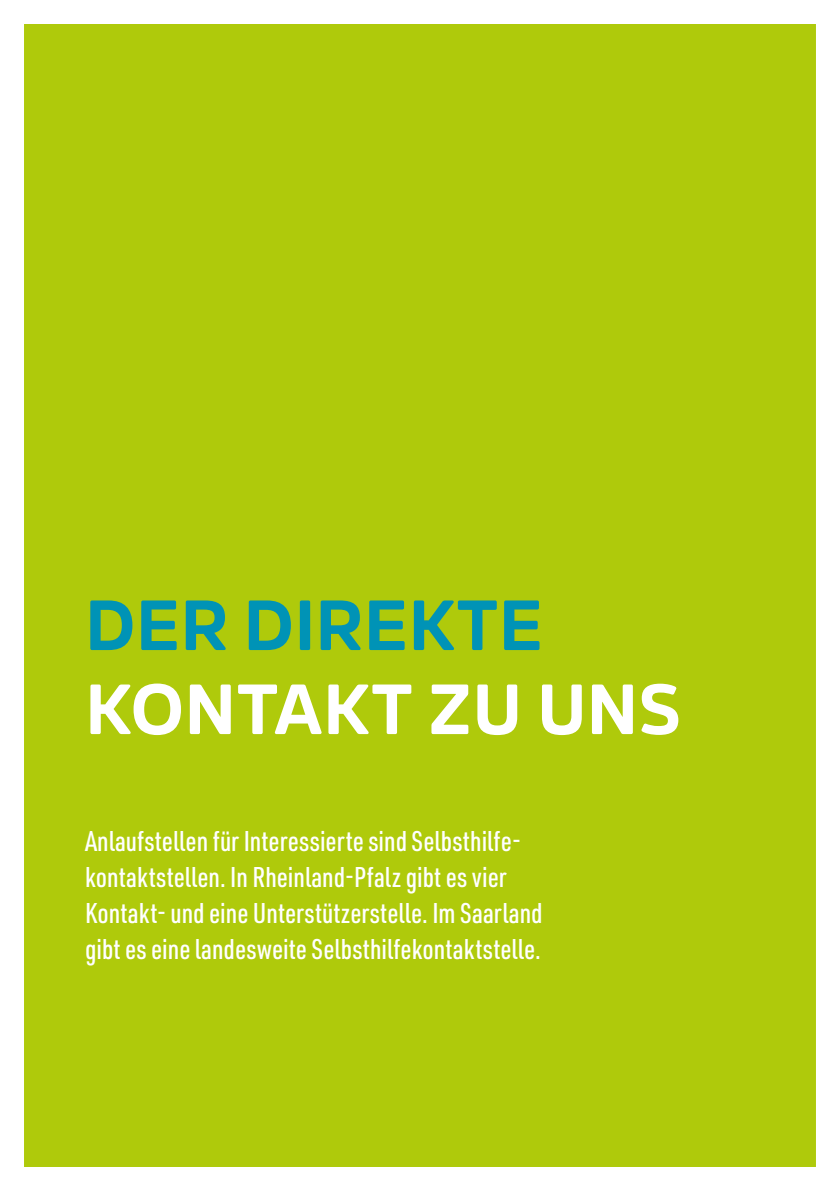
<style>
.page{position:relative;width:840px;height:1191px;background:#fff}
.page>*{position:absolute;margin:0;border:0;box-sizing:border-box;transform-origin:0 0}
.t1{font:700 70px "Amsi Pro Normal";letter-spacing:.01em;color:#fff}
.t2{font:700 70px "Amsi Pro Normal";letter-spacing:.01em;color:#0093b6}
.t3{font:500 28px/36px "URWDIN Cond";color:#fff}
</style>
<div class="page">
<div style="left:12px;top:12px;width:815px;height:1167px;background:#afca0b"></div>
<div style="left:0;top:0;width:839px;height:1191px;border:24px solid #fff"></div>
<h1 class="t2" style="left:85px;top:569px;width:459px">DER DIREKTE</h1>
<h1 class="t1" style="left:85px;top:653px;width:597px">KONTAKT ZU UNS</h1>
<p class="t3" style="left:85px;top:822px;width:459px">Anlaufstellen für Interessierte sind Selbsthilfe&shy;kontaktstellen. In Rheinland-Pfalz gibt es vier Kontakt- und eine Unterstützerstelle. Im Saarland gibt es eine landesweite Selbsthilfekontaktstelle.</p>
</div>
